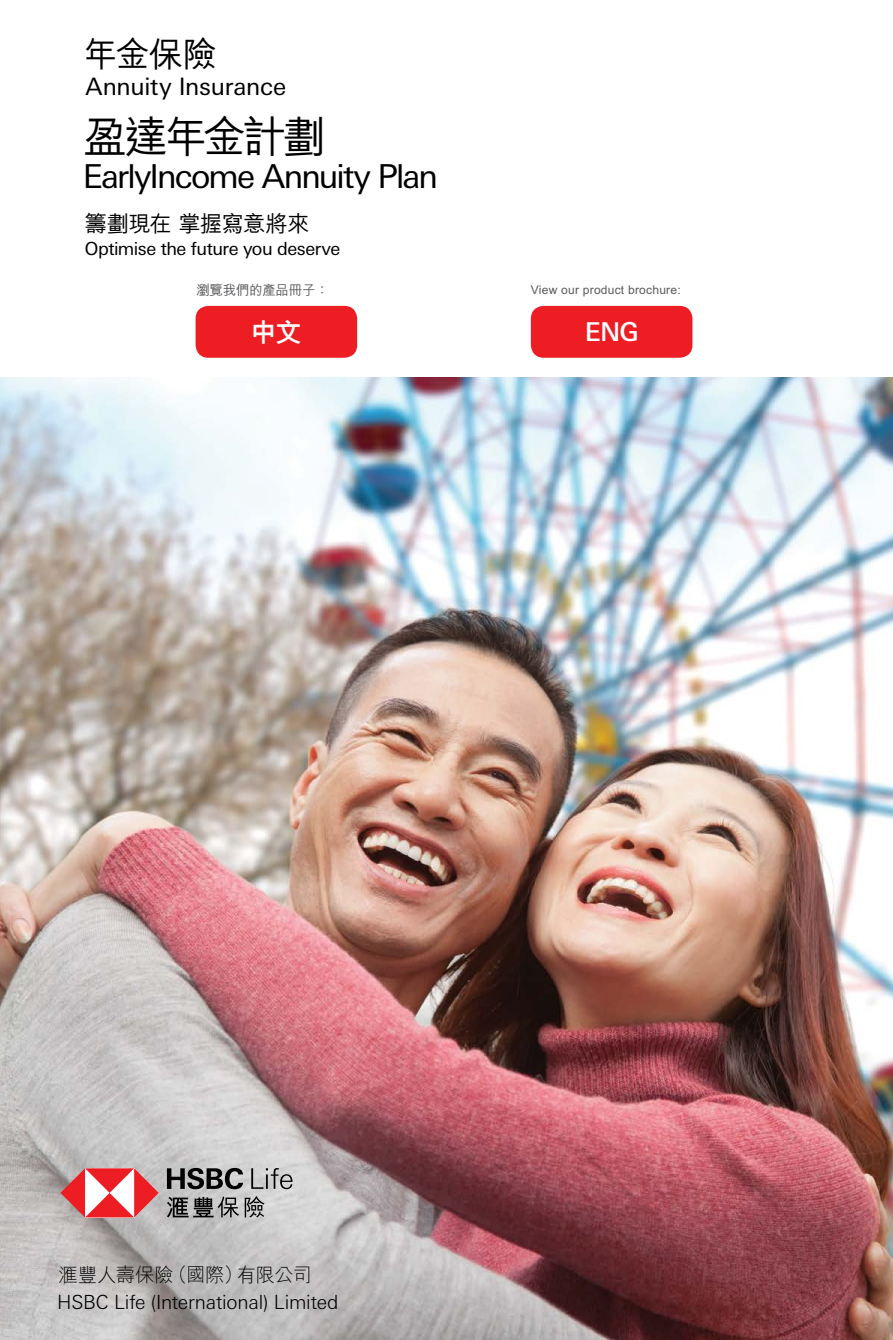
<style>
.page{position:relative;width:893px;height:1340px;background:#fff}
.page>*{position:absolute;margin:0;border:0;box-sizing:border-box;transform-origin:0 0}
.t1{font:500 43.5px "M Hei H Kfor HSBC";letter-spacing:-.09em;color:#000}
.t2{font:500 34.5px "M Hei H Kfor HSBC";color:#000}
.t3{font:33px "Univers Nextfor HSBC";letter-spacing:-.055em;color:#000}
.t4{font:500 25.95px "Univers Nextfor HSBC";color:#fff}
.t5{font:800 25.95px "M Hei H Kfor HSBC";color:#fff}
.t6{font:24px "Univers Nextfor HSBC";letter-spacing:-.01em;color:#000}
.t7{font:500 22.5px "M Hei H Kfor HSBC";letter-spacing:-.035em;color:#000}
.t8{font:300 19.5px "Univers Nextfor HSBC";letter-spacing:-.01em;color:#000}
.t9{font:300 19.5px "M Hei H Kfor HSBC";letter-spacing:-.02em;color:#000}
.t10{font:18px "Univers Nextfor HSBC";letter-spacing:-.025em;color:#000}
.t11{font:500 13.5px "M Hei H Kfor HSBC";letter-spacing:-.02em;color:#58595b}
.t12{font:500 12px "M Hei H Kfor HSBC";letter-spacing:.02em;color:#58595b}
</style>
<div class="page">
<img style="left:0;top:377px;width:893px;height:962px">
<svg style="left:60px;top:1168px;width:99px;height:49px"></svg>
<svg style="left:167px;top:1167px;width:76px;height:22px;background:#686868"></svg>
<svg style="left:167px;top:1196px;width:72px;height:21px;background:#777"></svg>
<svg style="left:245px;top:1196px;width:19px;height:21px"></svg>
<svg style="left:251px;top:1168px;width:41px;height:21px"></svg>
<div style="left:196px;top:306px;width:161px;height:52px;background:#ed1d24;border-radius:13px"></div>
<div style="left:531px;top:306px;width:161px;height:52px;background:#ed1d24;border-radius:13px"></div>
<h2 class="t2" style="left:84px;top:29px;width:135px">年金保險</h2>
<p class="t6" style="left:86px;top:70px;width:202px">Annuity Insurance</p>
<h1 class="t1" style="left:83px;top:106px;width:244px">盈達年金計劃</h1>
<h3 class="t3" style="left:83px;top:152px;width:357px">EarlyIncome Annuity Plan</h3>
<p class="t7" style="left:85px;top:208px;width:227px">籌劃現在 掌握寫意將來</p>
<p class="t10" style="left:85px;top:236px;width:257px">Optimise the future you deserve</p>
<p class="t11" style="left:196px;top:280px;width:134px">瀏覽我們的產品冊子：</p>
<p class="t12" style="left:531px;top:280px;width:152px">View our product brochure:</p>
<h3 class="t5" style="left:250px;top:319px;width:53px">中文</h3>
<h3 class="t4" style="left:585px;top:313px;width:56px">ENG</h3>
<p class="t9" style="left:59px;top:1264px;width:255px">滙豐人壽保險（國際）有限公司</p>
<p class="t8" style="left:57px;top:1288px;width:283px">HSBC Life (International) Limited</p>
</div>
